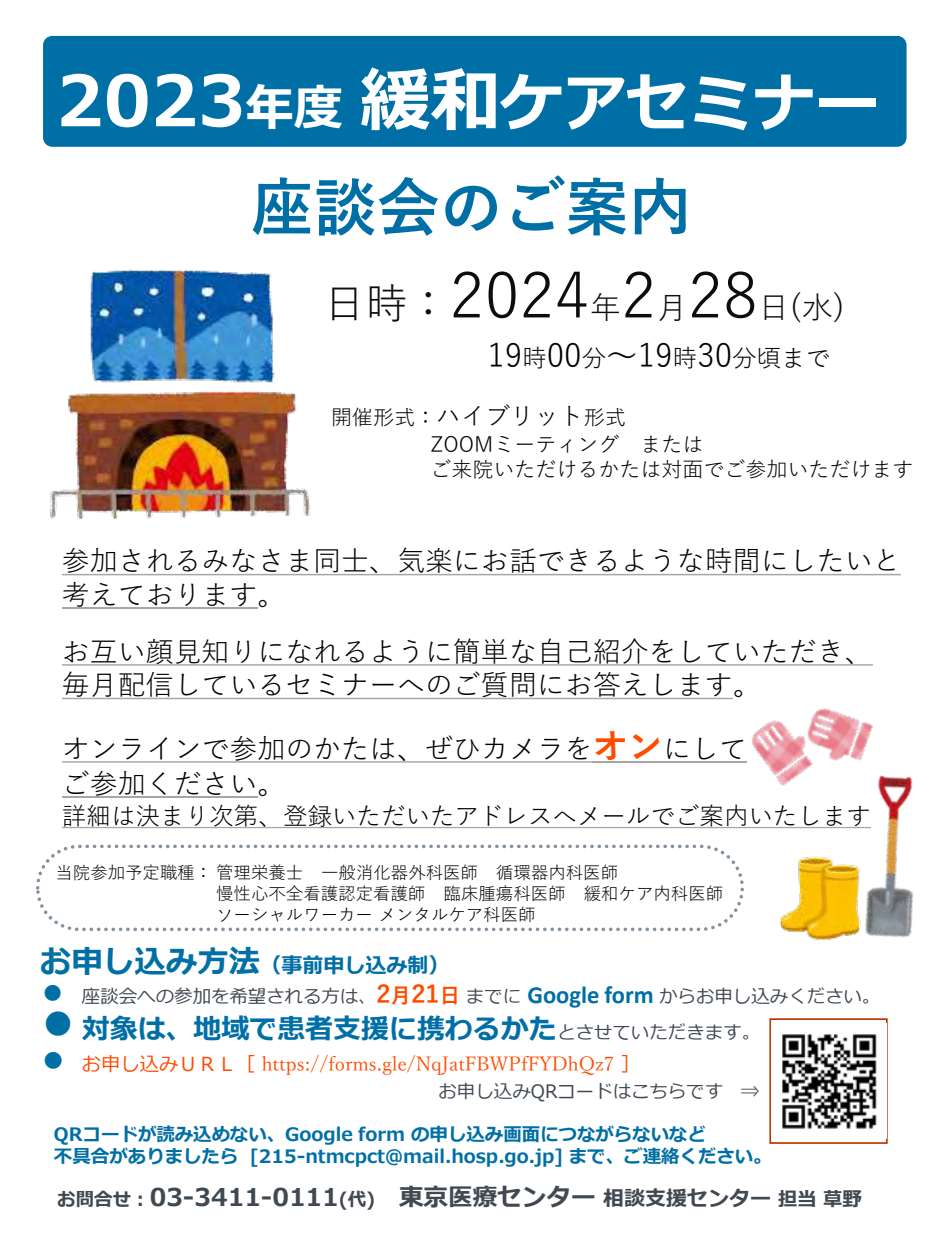
<style>
.page{position:relative;width:945px;height:1260px;background:#fff}
.page>*{position:absolute;margin:0;border:0;box-sizing:border-box;transform-origin:0 0}
.t1{font:700 70px "Meiryo";color:#fff}
.t2{font:700 63px/88.2px "Yu Gothic";color:#006fa6}
.t3{font:31.5px "Yu Gothic";color:#000}
.t4{font:28px/33.6px "Yu Gothic";color:#000}
.t5{font:700 28px "Meiryo";color:#006fa6}
.t6{font:700 24.5px "Meiryo";color:#404851}
.t7{font:24.5px "Yu Gothic";color:#000}
.t8{font:21px/25.7px "Yu Gothic";color:#000}
.t9{font:700 21px "Meiryo";color:#006fa6}
.t10{font:19.25px "Yu Mincho";letter-spacing:-.005em;color:#ff4b00}
.t11{font:700 18.55px/22.1px "Meiryo";color:#006fa6}
.t12{font:18.55px "Meiryo";color:#404851}
.t13{font:17.5px/21px "Yu Gothic";color:#000}
.s1{font-size:49px}
.s2{font-size:63px}
.s3{font-weight:400;font-size:42px;color:#0d0d0d}
.s4{font-weight:400;color:#0d0d0d}
.s5{font-weight:400;font-size:31.5px;color:#0d0d0d}
.s6{font-size:24.5px}
.s7{font-weight:700;font-size:35px;color:#ff4b00}
.s8{font-size:31.5px}
.s9{color:#006fa6}
.s10{font-family:"Yu Gothic";font-weight:700;font-size:24.5px;color:#ff4b00}
.s11{font-family:"Yu Gothic";font-weight:700;font-size:21px;color:#ff4b00}
.s12{font-family:"Calibri";font-weight:700;font-size:24.5px;color:#006fa6}
.s13{font-weight:400;font-size:18.55px;color:#404851}
.s14{font-family:"Meiryo"}
.s15{font-size:18.55px}
.s16{font-size:21px}
.s17{font-size:19.25px}
</style>
<div class="page">
<svg style="left:62px;top:574px;width:839px;height:1px"></svg>
<hr style="left:62px;top:607px;width:195px;height:2px;background:#a6a6a6">
<svg style="left:62px;top:664px;width:669px;height:2px"></svg>
<svg style="left:62px;top:698px;width:669px;height:1px"></svg>
<svg style="left:62px;top:761px;width:531px;height:2px"></svg>
<hr style="left:593px;top:761px;width:70px;height:2px;background:#a6a6a6">
<hr style="left:663px;top:761px;width:84px;height:2px;background:#a6a6a6">
<hr style="left:62px;top:796px;width:195px;height:2px;background:#a6a6a6">
<svg style="left:62px;top:827px;width:733px;height:1px"></svg>
<img style="left:779px;top:909px;width:16px;height:23px">
<div style="left:43px;top:36px;width:864px;height:111px;background:#006fa6;border-radius:9px"></div>
<div style="left:769px;top:1018px;width:119px;height:126px;border:2px solid #bc3500"></div>
<img style="left:795px;top:776px;width:119px;height:165px">
<img style="left:731px;top:664px;width:160px;height:157px">
<div style="left:36px;top:845px;width:708px;height:86px;border:4px dashed #84919e;border-radius:41px"></div>
<img style="left:50px;top:269px;width:261px;height:250px">
<img style="left:782px;top:1024px;width:105px;height:114px">
<h1 class="t1" style="left:56px;top:51px;width:824px">2023<span class="s1">年度</span>緩和<span class="s2">ケアセミナー</span></h1>
<h2 class="t2" style="left:323px;top:165px;width:523px;text-indent:-73px">座談会のご案内<br><span class="s3">日時：</span><span class="s4">2024</span><span class="s5">年</span><span class="s4">2</span><span class="s5">月</span><span class="s4">28</span><span class="s5">日(水)</span></h2>
<p class="t3" style="left:487px;top:326px;width:344px">19<span class="s6">時</span>00<span class="s6">分</span>～19<span class="s6">時</span>30<span class="s6">分頃まで</span></p>
<p class="t8" style="left:431px;top:402px;width:485px;text-indent:-99px">開催形式：<span class="s6">ハイブリット</span>形式<br>ZOOMミーティング または<br>ご来院いただけるかたは対面でご参加いただけます</p>
<p class="t4" style="left:62px;top:541px;width:840px">参加されるみなさま同士、気楽にお話できるような時間にしたいと考えております。</p>
<p class="t4" style="left:62px;top:631px;width:812px">お互い顔見知りになれるように簡単な自己紹介をしていただき、毎月配信しているセミナーへのご質問にお答えします。</p>
<p class="t4" style="left:62px;top:727px;width:687px;line-height:35.4px">オンラインで参加のかたは、ぜひカメラを<span class="s7">オン</span>にしてご参加ください。</p>
<p class="t7" style="left:62px;top:793px;width:811px">詳細は決まり次第、登録いただいたアドレスへメールでご案内いたします</p>
<p class="t13" style="left:216px;top:859px;width:509px;text-indent:-161px">当院参加予定職種：管理栄養士 一般消化器外科医師 循環器内科医師<br>慢性心不全看護認定看護師 臨床腫瘍科医師 緩和ケア内科医師ソーシャルワーカーメンタルケア科医師</p>
<p class="t9" style="left:40px;top:950px;width:411px"><span class="s8">お申し込み方法</span>（事前申し込み制）</p>
<p class="t12" style="left:42px;top:984px;width:840px"><span class="s9">●</span> 座談会への参加を希望される方は、<span class="s10">2</span><span class="s11">月</span><span class="s10">21</span><span class="s11">日</span>までに <span class="s12">Google form</span> からお申し込みください。</p>
<p class="t5" style="left:42px;top:1009px;width:719px">● 対象は、地域で患者支援に携わるかた<span class="s13">とさせていただきます。</span></p>
<p class="t10" style="left:42px;top:1046px;width:599px"><span class="s9">●</span> <span class="s14">お申し込みＵＲＬ［</span> https://forms.gle/NqJatFBWPfFYDhQz7 <span class="s14">］</span></p>
<p class="t12" style="left:439px;top:1078px;width:322px">お申し込みQRコードはこちらです ⇒</p>
<p class="t11" style="left:54px;top:1124px;width:719px">QRコードが読み込めない、Google form の申し込み画面につながらないなど<br>不具合がありましたら [215-ntmcpct@mail.hosp.go.jp] まで、ご連絡ください。</p>
<p class="t6" style="left:57px;top:1179px;width:806px"><span class="s15">お問合せ︓</span>03-3411-0111<span class="s15">(代)</span> 東京医療センター<span class="s16">相談支援センター</span><span class="s17">担当草野</span></p>
</div>
